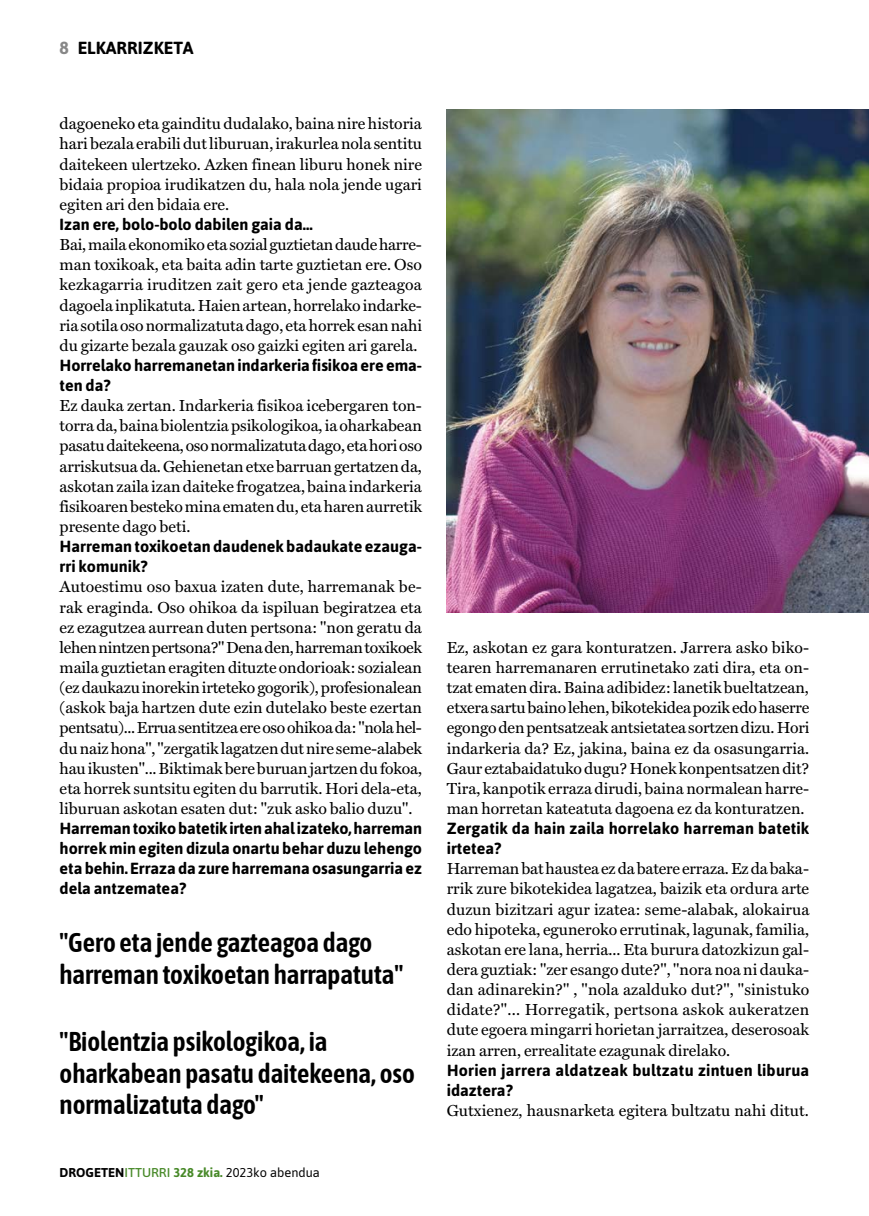
<style>
.page{position:relative;width:869px;height:1216px;background:#fff}
.page>*{position:absolute;margin:0;border:0;box-sizing:border-box;transform-origin:0 0}
.t1{font:600 27.12px/31.5px "Asap Condensed";color:#000}
.t2{font:700 17.5px "Asap";color:#000}
.t3{font:16.1px/20.1px "Miller Text Roman";color:#000;text-align:justify}
.t4{font:700 16.1px/20.1px "Asap";color:#000}
.t5{font:12.78px "Asap";color:#000}
.s1{color:#878787}
.s2{font-weight:700}
.s3{font-weight:500;color:#478928}
.s4{font-weight:700;color:#478928}
</style>
<div class="page">
<img style="left:446px;top:109px;width:422px;height:503px">
<p class="t2" style="left:60px;top:38px;width:135px"><span class="s1">8</span> ELKARRIZKETA</p>
<p class="t3" style="left:60px;top:114px;width:364px">dagoeneko eta gainditu dudalako, baina nire historia hari bezala erabili dut liburuan, irakurlea nola sentitu daitekeen ulertzeko. Azken finean liburu honek nire bidaia propioa irudikatzen du, hala nola jende ugari egiten ari den bidaia ere.</p>
<p class="t4" style="left:60px;top:214px;width:254px">Izan ere, bolo-bolo dabilen gaia da…</p>
<p class="t3" style="left:60px;top:234px;width:364px">Bai, maila ekonomiko eta sozial guztietan daude harre&shy;man toxikoak, eta baita adin tarte guztietan ere. Oso kezkagarria iruditzen zait gero eta jende gazteagoa dagoela inplikatuta. Haien artean, horrelako indarke&shy;ria sotila oso normalizatuta dago, eta horrek esan nahi du gizarte bezala gauzak oso gaizki egiten ari garela.</p>
<p class="t4" style="left:60px;top:355px;width:364px">Horrelako harremanetan indarkeria fisikoa ere ema&shy;ten da?</p>
<p class="t3" style="left:60px;top:395px;width:364px">Ez dauka zertan. Indarkeria fisikoa icebergaren ton&shy;torra da, baina biolentzia psikologikoa, ia oharkabean pasatu daitekeena, oso normalizatuta dago, eta hori oso arriskutsua da. Gehienetan etxe barruan gertatzen da, askotan zaila izan daiteke frogatzea, baina indarkeria fisikoaren besteko mina ematen du, eta haren aurretik presente dago beti.</p>
<p class="t4" style="left:60px;top:536px;width:364px">Harreman toxikoetan daudenek badaukate ezauga&shy;rri komunik?</p>
<p class="t3" style="left:60px;top:576px;width:364px">Autoestimu oso baxua izaten dute, harremanak be&shy;rak eraginda. Oso ohikoa da ispiluan begiratzea eta ez ezagutzea aurrean duten pertsona: "non geratu da lehen nintzen pertsona?" Dena den, harreman toxikoek maila guztietan eragiten dituzte ondorioak: sozialean (ez daukazu inorekin irteteko gogorik), profesionalean (askok baja hartzen dute ezin dutelako beste ezertan pentsatu)... Errua sentitzea ere oso ohikoa da: "nola hel&shy;du naiz hona", "zergatik lagatzen dut nire seme-alabek hau ikusten"... Biktimak bere buruan jartzen du fokoa, eta horrek suntsitu egiten du barrutik. Hori dela-eta, liburuan askotan esaten dut: "zuk asko balio duzu".</p>
<p class="t4" style="left:60px;top:818px;width:364px;text-align:justify">Harreman toxiko batetik irten ahal izateko, harreman horrek min egiten dizula onartu behar duzu lehengo eta behin. Erraza da zure harremana osasungarria ez dela antzematea?</p>
<h1 class="t1" style="left:59px;top:925px;width:345px">"Gero eta jende gazteagoa dago harreman toxikoetan harrapatuta"</h1>
<h1 class="t1" style="left:60px;top:1024px;width:356px">"Biolentzia psikologikoa, ia oharkabean pasatu daitekeena, oso normalizatuta dago"</h1>
<p class="t5" style="left:60px;top:1164px;width:262px"><span class="s2">DROGETEN</span><span class="s3">ITTURRI</span> <span class="s4">328 zkia.</span> 2023ko abendua</p>
<p class="t3" style="left:446px;top:637px;width:364px">Ez, askotan ez gara konturatzen. Jarrera asko biko&shy;tearen harremanaren errutinetako zati dira, eta on&shy;tzat ematen dira. Baina adibidez: lanetik bueltatzean, etxera sartu baino lehen, bikotekidea pozik edo haserre egongo den pentsatzeak antsietatea sortzen dizu. Hori indarkeria da? Ez, jakina, baina ez da osasungarria.<br>Gaur eztabaidatuko dugu? Honek konpentsatzen dit?<br>Tira, kanpotik erraza dirudi, baina normalean harre&shy;man horretan kateatuta dagoena ez da konturatzen.</p>
<p class="t4" style="left:446px;top:818px;width:364px">Zergatik da hain zaila horrelako harreman batetik irtetea?</p>
<p class="t3" style="left:446px;top:858px;width:364px">Harreman bat haustea ez da batere erraza. Ez da baka&shy;rrik zure bikotekidea lagatzea, baizik eta ordura arte duzun bizitzari agur izatea: seme-alabak, alokairua edo hipoteka, eguneroko errutinak, lagunak, familia, askotan ere lana, herria... Eta burura datozkizun gal&shy;dera guztiak: "zer esango dute?", "nora noa ni dauka&shy;dan adinarekin?" , "nola azalduko dut?", "sinistuko didate?"... Horregatik, pertsona askok aukeratzen dute egoera mingarri horietan jarraitzea, deserosoak izan arren, errealitate ezagunak direlako.</p>
<p class="t4" style="left:446px;top:1059px;width:364px">Horien jarrera aldatzeak bultzatu zintuen liburua idaztera?</p>
<p class="t3" style="left:446px;top:1100px;width:363px">Gutxienez, hausnarketa egitera bultzatu nahi ditut.</p>
</div>
